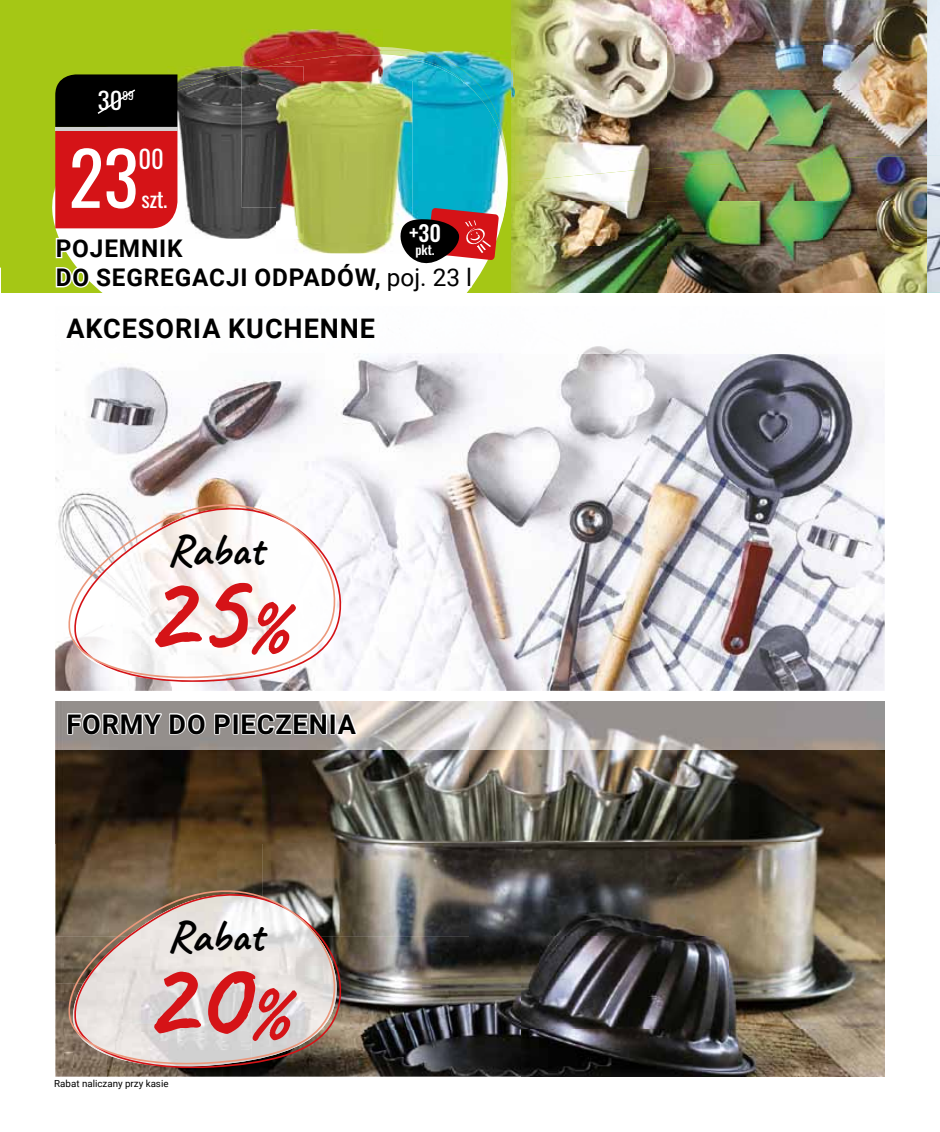
<style>
.page{position:relative;width:940px;height:1132px;background:#fff}
.page>*{position:absolute;margin:0;border:0;box-sizing:border-box;transform-origin:0 0}
.t1{font:700 116.1px "Caveat";color:#d51317}
.t2{font:73.05px "Oswald";color:#fff}
.t3{font:700 44.55px "Caveat";letter-spacing:-.005em;color:#000}
.t4{font:700 27px "Roboto";letter-spacing:.035em;color:#000}
.t5{font:24.75px "Oswald";color:#fff}
.t6{font:700 24.3px "Roboto";letter-spacing:.035em;color:#000}
.t7{font:23.4px "Oswald";color:#fff;scale:1.05 1}
.t8{font:500 21.9px "Oswald";color:#fff}
.t9{font:21.3px "Oswald";color:#fff;scale:1.05 1}
.t10{font:500 12.75px "Oswald";color:#fff}
.t11{font:10.8px "Oswald";color:#fff;scale:1.05 1}
.t12{font:9.75px "Roboto";color:#000}
.s1{font-weight:400}
.s2{font-size:74.25px}
</style>
<div class="page">
<div style="left:0;top:0;width:511px;height:267px;background:#a5c715"></div>
<div style="left:52px;top:47px;width:364px;height:8px;background:#a5c715"></div>
<svg style="left:51px;top:55px;width:457px;height:238px;fill:#a5c715"></svg>
<img style="left:515px;top:182px;width:152px;height:19px">
<img style="left:667px;top:168px;width:156px;height:33px">
<img style="left:823px;top:158px;width:104px;height:43px">
<img style="left:511px;top:201px;width:416px;height:91px">
<img style="left:511px;top:0;width:416px;height:91px">
<img style="left:515px;top:91px;width:412px;height:45px">
<img style="left:515px;top:136px;width:152px;height:46px">
<img style="left:667px;top:136px;width:156px;height:32px">
<img style="left:823px;top:136px;width:104px;height:22px">
<img style="left:927px;top:0;width:13px;height:292px">
<img style="left:241px;top:29px;width:142px;height:37px">
<img style="left:244px;top:47px;width:139px;height:19px">
<img style="left:266px;top:55px;width:117px;height:26px">
<img style="left:55px;top:353px;width:829px;height:337px">
<img style="left:55px;top:749px;width:829px;height:187px">
<img style="left:55px;top:936px;width:12px;height:46px">
<img style="left:344px;top:936px;width:540px;height:93px">
<img style="left:55px;top:982px;width:52px;height:94px">
<img style="left:107px;top:1029px;width:777px;height:47px">
<svg style="left:583px;top:346px;width:55px;height:7px"></svg>
<svg style="left:55px;top:701px;width:829px;height:48px;background:#b2adaa"></svg>
<svg style="left:67px;top:881px;width:271px;height:184px;background:#6e5d48"></svg>
<svg style="left:73px;top:890px;width:271px;height:178px;background:#c4b9b3"></svg>
<svg style="left:67px;top:495px;width:271px;height:184px"></svg>
<svg style="left:73px;top:504px;width:271px;height:178px"></svg>
<img style="left:507px;top:183px;width:8px;height:40px">
<img style="left:507px;top:51px;width:8px;height:132px">
<img style="left:383px;top:51px;width:126px;height:124px">
<img style="left:383px;top:56px;width:124px;height:167px">
<svg style="left:378px;top:51px;width:5px;height:5px"></svg>
<img style="left:167px;top:66px;width:74px;height:1px">
<img style="left:167px;top:67px;width:74px;height:5px">
<img style="left:167px;top:72px;width:110px;height:166px">
<img style="left:241px;top:66px;width:62px;height:141px">
<img style="left:303px;top:81px;width:75px;height:126px">
<img style="left:378px;top:81px;width:34px;height:127px">
<img style="left:277px;top:81px;width:26px;height:127px">
<svg style="left:252px;top:208px;width:247px;height:85px"></svg>
<svg style="left:54px;top:74px;width:188px;height:216px"></svg>
<p class="t7" style="left:98px;top:80px;width:25px">30</p>
<p class="t11" style="left:122px;top:85px;width:12px">99</p>
<h2 class="t2" style="left:69px;top:113px;width:71px">23</h2>
<p class="t5" style="left:138px;top:137px;width:27px">00</p>
<p class="t9" style="left:142px;top:180px;width:26px">szt.</p>
<p class="t8" style="left:409px;top:213px;width:33px">+30</p>
<p class="t6" style="left:56px;top:231px;width:128px">POJEMNIK</p>
<p class="t10" style="left:415px;top:238px;width:21px">pkt.</p>
<p class="t6" style="left:56px;top:260px;width:418px">DO SEGREGACJI ODPADÓW, <span class="s1">poj. 23 l</span></p>
<p class="t4" style="left:66px;top:310px;width:310px">AKCESORIA KUCHENNE</p>
<h3 class="t3" style="left:167px;top:522px;width:98px">Rabat</h3>
<h1 class="t1" style="left:142px;top:535px;width:149px">25<span class="s2">%</span></h1>
<p class="t4" style="left:66px;top:704px;width:291px">FORMY DO PIECZENIA</p>
<h3 class="t3" style="left:167px;top:907px;width:98px">Rabat</h3>
<h1 class="t1" style="left:141px;top:921px;width:150px">20<span class="s2">%</span></h1>
<p class="t12" style="left:54px;top:1076px;width:116px">Rabat naliczany przy kasie</p>
</div>
